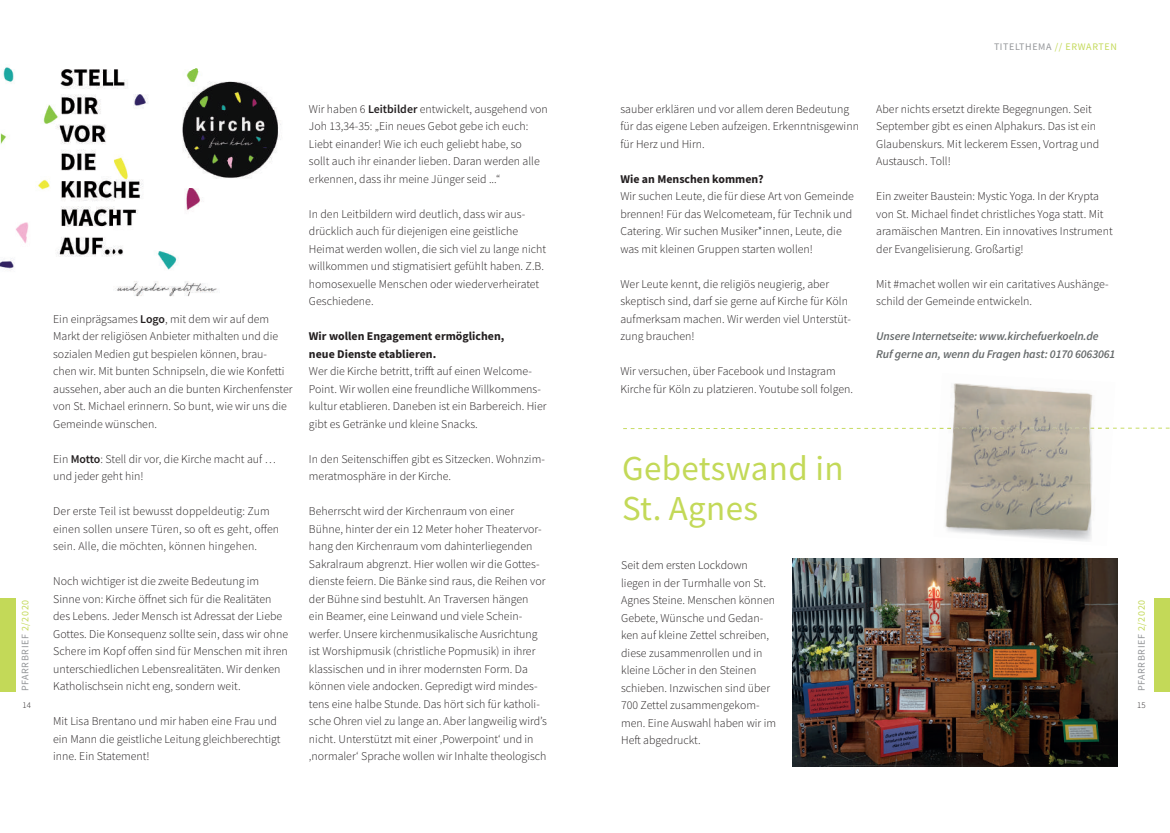
<style>
.page{position:relative;width:1170px;height:833px;background:#fff}
.page>*{position:absolute;margin:0;border:0;box-sizing:border-box;transform-origin:0 0}
.t1{font:35px/40px "Source Sans Pro";letter-spacing:.01em;color:#c3d958}
.t2{font:300 11.88px/17.5px "Source Sans Pro";color:#231f20}
.t3{font:italic 600 11.88px/17.5px "Source Sans Pro";letter-spacing:-.01em;color:#65696a}
.t4{font:700 11.88px/17.5px "Source Sans Pro";color:#231f20}
.t5{font:10px "Source Sans Pro";letter-spacing:.06em;color:#939598}
.t6{font:300 8.75px "Source Sans Pro";color:#231f20}
.s1{color:#c3d958}
.s2{font-weight:600}
</style>
<div class="page">
<div style="left:1153px;top:598px;width:16px;height:93px;background:#c3d958"></div>
<div style="left:0;top:598px;width:16px;height:93px;background:#c3d958"></div>
<img style="left:792px;top:558px;width:324px;height:208px">
<svg style="left:623px;top:428px;width:546px;height:1px"></svg>
<img style="left:939px;top:428px;width:170px;height:1px">
<img style="left:945px;top:384px;width:147px;height:157px">
<img style="left:954px;top:428px;width:137px;height:1px">
<img style="left:1px;top:67px;width:188px;height:230px">
<img style="left:189px;top:68px;width:10px;height:4px">
<img style="left:189px;top:188px;width:28px;height:108px">
<img style="left:172px;top:72px;width:109px;height:115px">
<p class="t5" style="left:993px;top:40px;width:124px">TITELTHEMA <span class="s1">// ERWARTEN</span></p>
<p class="t2" style="left:309px;top:100px;width:240px">Wir haben 6 <span class="s2">Leitbilder</span> entwickelt, ausgehend von Joh 13,34-35: „Ein neues Gebot gebe ich euch:<br>Liebt einander! Wie ich euch geliebt habe, so<br>sollt auch ihr einander lieben. Daran werden alle erkennen, dass ihr meine Jünger seid ...“</p>
<p class="t2" style="left:309px;top:205px;width:239px">In den Leitbildern wird deutlich, dass wir aus&shy;drücklich auch für diejenigen eine geistliche Heimat werden wollen, die sich viel zu lange nicht willkommen und stigmatisiert gefühlt haben. Z.B. homosexuelle Menschen oder wiederverheiratet Geschiedene.</p>
<p class="t4" style="left:309px;top:327px;width:197px">Wir wollen Engagement ermöglichen, neue Dienste etablieren.</p>
<p class="t2" style="left:309px;top:362px;width:239px">Wer die Kirche betritt, trifft auf einen Welcome-Point. Wir wollen eine freundliche Willkommens&shy;kultur etablieren. Daneben ist ein Barbereich. Hier gibt es Getränke und kleine Snacks.</p>
<p class="t2" style="left:309px;top:450px;width:237px">In den Seitenschiffen gibt es Sitzecken. Wohnzim&shy;meratmosphäre in der Kirche.</p>
<p class="t2" style="left:309px;top:502px;width:239px">Beherrscht wird der Kirchenraum von einer Bühne, hinter der ein 12 Meter hoher Theatervor&shy;hang den Kirchenraum vom dahinterliegenden Sakralraum abgrenzt. Hier wollen wir die Gottes&shy;dienste feiern. Die Bänke sind raus, die Reihen vor der Bühne sind bestuhlt. An Traversen hängen<br>ein Beamer, eine Leinwand und viele Schein&shy;werfer. Unsere kirchenmusikalische Ausrichtung ist Worshipmusik (christliche Popmusik) in ihrer klassischen und in ihrer modernsten Form. Da können viele andocken. Gepredigt wird mindes&shy;tens eine halbe Stunde. Das hört sich für katholi&shy;sche Ohren viel zu lange an. Aber langweilig wird’s nicht. Unterstützt mit einer ‚Powerpoint‘ und in ‚normaler‘ Sprache wollen wir Inhalte theologisch</p>
<p class="t2" style="left:620px;top:100px;width:240px">sauber erklären und vor allem deren Bedeutung für das eigene Leben aufzeigen. Erkenntnisgewinn für Herz und Hirn.</p>
<p class="t4" style="left:620px;top:170px;width:145px">Wie an Menschen kommen?</p>
<p class="t2" style="left:620px;top:187px;width:235px">Wir suchen Leute, die für diese Art von Gemeinde brennen! Für das Welcometeam, für Technik und Catering. Wir suchen Musiker*innen, Leute, die was mit kleinen Gruppen starten wollen!</p>
<p class="t2" style="left:620px;top:275px;width:232px">Wer Leute kennt, die religiös neugierig, aber skeptisch sind, darf sie gerne auf Kirche für Köln aufmerksam machen. Wir werden viel Unterstüt&shy;zung brauchen!</p>
<p class="t2" style="left:620px;top:363px;width:234px">Wir versuchen, über Facebook und Instagram<br>Kirche für Köln zu platzieren. Youtube soll folgen.</p>
<p class="t2" style="left:876px;top:100px;width:225px">Aber nichts ersetzt direkte Begegnungen. Seit September gibt es einen Alphakurs. Das ist ein Glaubenskurs. Mit leckerem Essen, Vortrag und Austausch. Toll!</p>
<p class="t2" style="left:876px;top:188px;width:238px">Ein zweiter Baustein: Mystic Yoga. In der Krypta von St. Michael findet christliches Yoga statt. Mit aramäischen Mantren. Ein innovatives Instrument der Evangelisierung. Großartig!</p>
<p class="t2" style="left:876px;top:275px;width:234px">Mit #machet wollen wir ein caritatives Aushänge&shy;schild der Gemeinde entwickeln.</p>
<p class="t3" style="left:876px;top:327px;width:241px">Unsere Internetseite: www.kirchefuerkoeln.de<br>Ruf gerne an, wenn du Fragen hast: 0170 6063061</p>
<p class="t2" style="left:53px;top:310px;width:241px">Ein einprägsames <span class="s2">Logo</span>, mit dem wir auf dem Markt der religiösen Anbieter mithalten und die sozialen Medien gut bespielen können, brau&shy;chen wir. Mit bunten Schnipseln, die wie Konfetti aussehen, aber auch an die bunten Kirchenfenster von St. Michael erinnern. So bunt, wie wir uns die Gemeinde wünschen.</p>
<p class="t2" style="left:53px;top:450px;width:224px">Ein <span class="s2">Motto</span>: Stell dir vor, die Kirche macht auf … und jeder geht hin!</p>
<p class="t2" style="left:53px;top:502px;width:227px">Der erste Teil ist bewusst doppeldeutig: Zum einen sollen unsere Türen, so oft es geht, offen sein. Alle, die möchten, können hingehen.</p>
<p class="t2" style="left:53px;top:572px;width:236px">Noch wichtiger ist die zweite Bedeutung im Sinne von: Kirche öffnet sich für die Realitäten des Lebens. Jeder Mensch ist Adressat der Liebe Gottes. Die Konsequenz sollte sein, dass wir ohne Schere im Kopf offen sind für Menschen mit ihren unterschiedlichen Lebensrealitäten. Wir denken Katholischsein nicht eng, sondern weit.</p>
<p class="t2" style="left:53px;top:712px;width:229px">Mit Lisa Brentano und mir haben eine Frau und ein Mann die geistliche Leitung gleichberechtigt inne. Ein Statement!</p>
<h1 class="t1" style="left:622px;top:448px;width:223px">Gebetswand in<br>St. Agnes</h1>
<p class="t2" style="left:621px;top:556px;width:156px">Seit dem ersten Lockdown liegen in der Turmhalle von St.<br>Agnes Steine. Menschen können<br>Gebete, Wünsche und Gedan&shy;ken auf kleine Zettel schreiben, diese zusammenrollen und in kleine Löcher in den Steinen schieben. Inzwischen sind über<br>700 Zettel zusammengekom&shy;men. Eine Auswahl haben wir im<br>Heft abgedruckt.</p>
<p class="t5" style="left:19px;top:691px;width:93px;rotate:-90deg">PFARRBRIEF <span class="s1">2/2020</span></p>
<p class="t5" style="left:1134px;top:691px;width:93px;rotate:-90deg">PFARRBRIEF <span class="s1">2/2020</span></p>
<p class="t6" style="left:23px;top:699px;width:10px">14</p>
<p class="t6" style="left:1137px;top:699px;width:10px">15</p>
</div>
